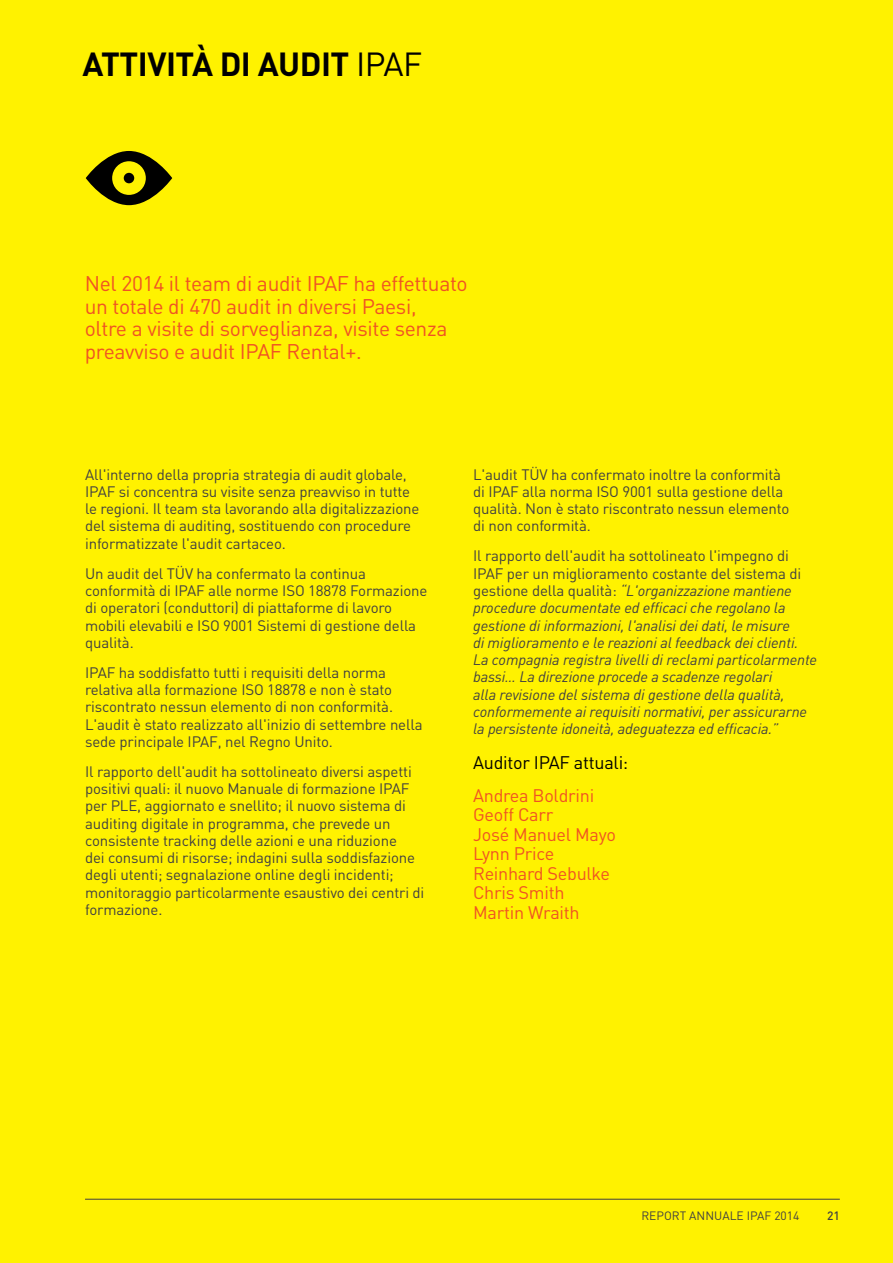
<style>
.page{position:relative;width:893px;height:1263px;background:#fff200}
.page>*{position:absolute;margin:0;border:0;box-sizing:border-box;transform-origin:0 0}
.Heading{font:700 33px "DIN";letter-spacing:-.015em;color:#000}
.intro_copy{font:21px/22.5px "DIN";letter-spacing:-.015em;color:#f05323}
.intro_copy-2{font:18px/19.5px "DIN";letter-spacing:-.015em;color:#f05323}
.intro_copy-3{font:18px "DIN";letter-spacing:-.015em;color:#000}
.body_copy{font:15px/17.2px "DIN";letter-spacing:-.01em;color:#414042}
.body_copy-2{font:italic 15px/17.2px "DIN";letter-spacing:-.01em;color:#414042}
.t1{font:12px "DIN";color:#414042}
.t2{font:500 12px "DIN";color:#414042}
.s1{font-weight:400}
.s2{font-style:normal}
</style>
<div class="page">
<svg style="left:86px;top:151px;width:86px;height:54px"></svg>
<div style="left:124px;top:173px;width:10px;height:10px;background:#000;border-radius:50%"></div>
<hr style="left:85px;top:1199px;width:755px;height:1px;background:#414042">
<p class="Heading" style="left:83px;top:43px;width:341px">ATTIVITÀ DI AUDIT <span class="s1">IPAF</span></p>
<p class="intro_copy" style="left:85px;top:272px;width:384px">Nel 2014 il team di audit IPAF ha effettuato un totale di 470 audit in diversi Paesi,<br>oltre a visite di sorveglianza, visite senza preavviso e audit IPAF Rental+.</p>
<p class="body_copy" style="left:85px;top:465px;width:336px">All'interno della propria strategia di audit globale, IPAF si concentra su visite senza preavviso in tutte le regioni. Il team sta lavorando alla digitalizzazione del sistema di auditing, sostituendo con procedure informatizzate l'audit cartaceo.</p>
<p class="body_copy" style="left:85px;top:564px;width:344px">Un audit del TÜV ha confermato la continua conformità di IPAF alle norme ISO 18878 Formazione di operatori (conduttori) di piattaforme di lavoro mobili elevabili e ISO 9001 Sistemi di gestione della qualità.</p>
<p class="body_copy" style="left:85px;top:663px;width:339px">IPAF ha soddisfatto tutti i requisiti della norma relativa alla formazione ISO 18878 e non è stato riscontrato nessun elemento di non conformità.<br>L'audit è stato realizzato all'inizio di settembre nella sede principale IPAF, nel Regno Unito.</p>
<p class="body_copy" style="left:85px;top:762px;width:341px">Il rapporto dell'audit ha sottolineato diversi aspetti positivi quali: il nuovo Manuale di formazione IPAF per PLE, aggiornato e snellito; il nuovo sistema di auditing digitale in programma, che prevede un consistente tracking delle azioni e una riduzione<br>dei consumi di risorse; indagini sulla soddisfazione degli utenti; segnalazione online degli incidenti; monitoraggio particolarmente esaustivo dei centri di formazione.</p>
<p class="body_copy" style="left:473px;top:465px;width:318px">L'audit TÜV ha confermato inoltre la conformità di IPAF alla norma ISO 9001 sulla gestione della qualità. Non è stato riscontrato nessun elemento di non conformità.</p>
<p class="body_copy-2" style="left:473px;top:547px;width:346px"><span class="s2">Il rapporto dell'audit ha sottolineato l'impegno di IPAF per un miglioramento costante del sistema di gestione della qualità:</span> “L'organizzazione mantiene procedure documentate ed efficaci che regolano la gestione di informazioni, l'analisi dei dati, le misure<br>di miglioramento e le reazioni al feedback dei clienti.<br>La compagnia registra livelli di reclami particolarmente bassi… La direzione procede a scadenze regolari<br>alla revisione del sistema di gestione della qualità, conformemente ai requisiti normativi, per assicurarne la persistente idoneità, adeguatezza ed efficacia.”</p>
<p class="intro_copy-3" style="left:473px;top:751px;width:157px">Auditor IPAF attuali:</p>
<p class="intro_copy-2" style="left:473px;top:785px;width:144px">Andrea Boldrini<br>Geoff Carr<br>José Manuel Mayo<br>Lynn Price<br>Reinhard Sebulke<br>Chris Smith<br>Martin Wraith</p>
<p class="t1" style="left:641px;top:1208px;width:160px">REPORT ANNUALE IPAF 2014</p>
<p class="t2" style="left:827px;top:1208px;width:14px">21</p>
</div>
